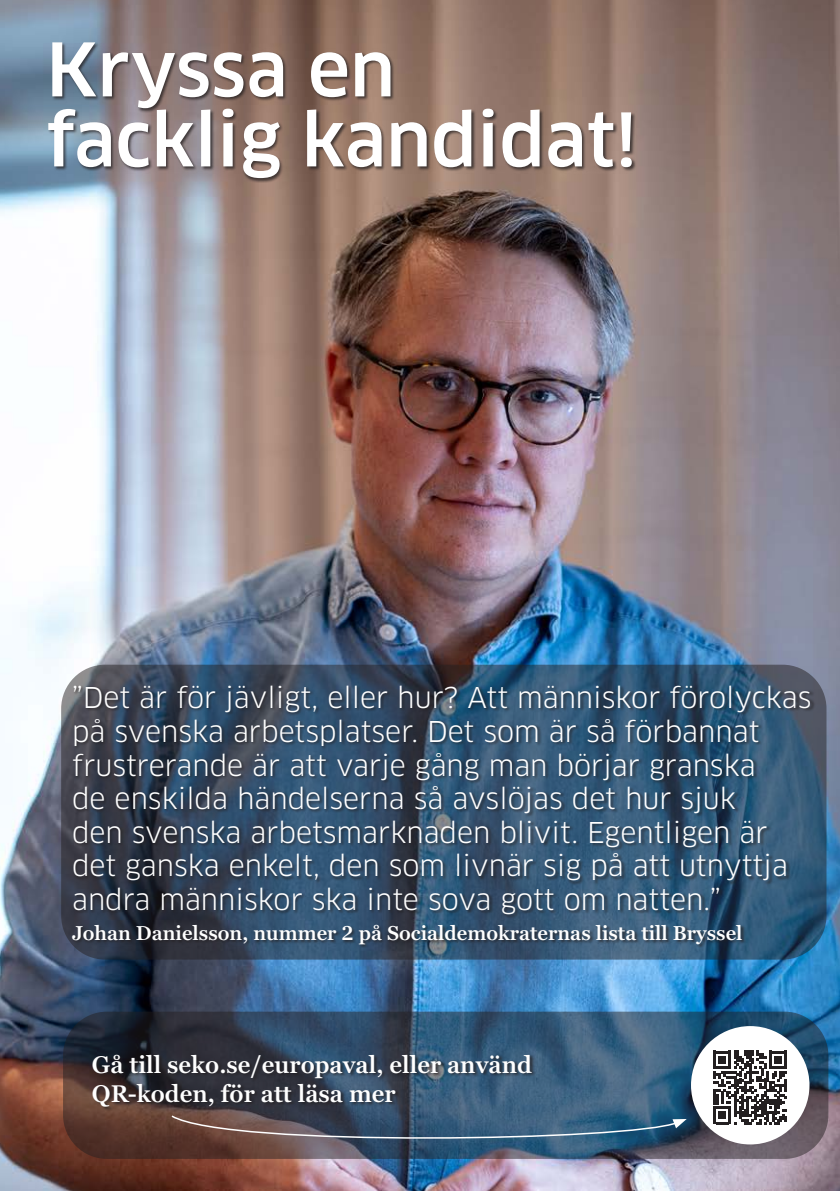
<style>
.page{position:relative;width:840px;height:1191px;background:#fff}
.page>*{position:absolute;margin:0;border:0;box-sizing:border-box;transform-origin:0 0}
.Omslag{font:500 72px/70px "Clan Pro";color:#fff}
.Allmänt_styckeformat{font:28px/33.6px "Clan Pro";color:#fff}
.Allmänt_styckeformat-2{font:600 24px/28.8px "Georgia Pro";color:#fff}
.Allmänt_styckeformat-3{font:600 20px "Georgia Pro";color:#fff}
</style>
<div class="page">
<img style="left:0;top:0;width:839px;height:1191px">
<div style="left:48px;top:42px;width:587px;height:141px;background:#231f20;opacity:.75"></div>
<svg style="left:63px;top:1011px;width:764px;height:147px;background:#3b4d61"></svg>
<div style="left:93px;top:1054px;width:443px;height:57px;background:#231f20;opacity:.75"></div>
<div style="left:690px;top:1026px;width:119px;height:118px;background:#fff;border-radius:50%"></div>
<svg style="left:713px;top:1051px;width:73px;height:73px"></svg>
<svg style="left:170px;top:1114px;width:516px;height:33px;background:#49596c"></svg>
<svg style="left:61px;top:664px;width:765px;height:295px;background:#394f65"></svg>
<div style="left:72px;top:685px;width:742px;height:262px;background:#231f20;opacity:.75"></div>
<p class="Omslag" style="left:46px;top:36px;width:592px">Kryssa en facklig kandidat!</p>
<p class="Allmänt_styckeformat" style="left:72px;top:681px;width:740px">”Det är för jävligt, eller hur? Att människor förolyckas på svenska arbetsplatser. Det som är så förbannat frustrerande är att varje gång man börjar granska<br>de enskilda händelserna så avslöjas det hur sjuk<br>den svenska arbetsmarknaden blivit. Egentligen är det ganska enkelt, den som livnär sig på att utnyttja andra människor ska inte sova gott om natten.”</p>
<p class="Allmänt_styckeformat-3" style="left:72px;top:921px;width:671px">Johan Danielsson, nummer 2 på Socialdemokraternas lista till Bryssel</p>
<p class="Allmänt_styckeformat-2" style="left:92px;top:1051px;width:441px">Gå till seko.se/europaval, eller använd<br>QR-koden, för att läsa mer</p>
</div>
